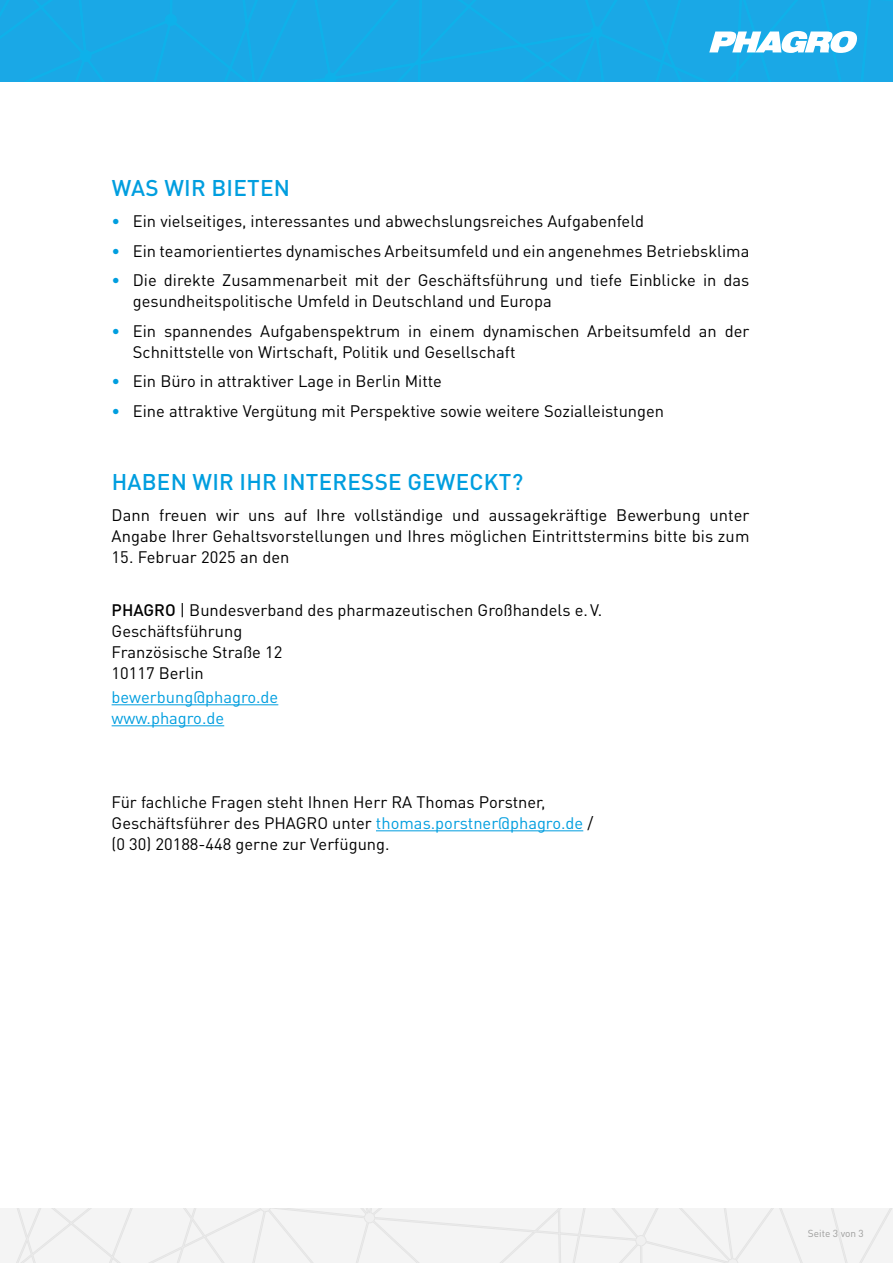
<style>
.page{position:relative;width:893px;height:1263px;background:#fff}
.page>*{position:absolute;margin:0;border:0;box-sizing:border-box;transform-origin:0 0}
.t1{font:500 22.5px "DIN Pro";letter-spacing:.01em;color:#009edf}
.t2{font:16.5px/21px "DIN Pro";color:#000}
.t3{font:16.5px/21px "DIN Pro";color:#009edf}
.t4{font:10.05px "DIN Pro";color:#9d9d9c}
.s1{color:#009edf}
.s2{font-weight:500}
</style>
<div class="page">
<svg style="left:0;top:1209px;width:893px;height:54px"></svg>
<svg style="left:0;top:0;width:893px;height:82px;background:#18a8e6"></svg>
<hr style="left:112px;top:704px;width:166px;height:1px;background:#009edf">
<hr style="left:112px;top:725px;width:112px;height:1px;background:#009edf">
<hr style="left:376px;top:830px;width:207px;height:1px;background:#009edf">
<svg style="left:709px;top:31px;width:149px;height:22px"></svg>
<h1 class="t1" style="left:112px;top:172px;width:180px">WAS WIR BIETEN</h1>
<p class="t2" style="left:112px;top:210px;width:534px"><span class="s1">•</span> Ein vielseitiges, interessantes und abwechslungsreiches Aufgabenfeld</p>
<p class="t2" style="left:112px;top:240px;width:639px"><span class="s1">•</span> Ein teamorientiertes dynamisches Arbeitsumfeld und ein angenehmes Betriebsklima</p>
<p class="t2" style="left:133px;top:269px;width:618px;text-indent:-21px"><span class="s1">•</span> Die direkte Zusammenarbeit mit der Geschäftsführung und tiefe Einblicke in das gesundheitspolitische Umfeld in Deutschland und Europa</p>
<p class="t2" style="left:133px;top:320px;width:618px;text-indent:-21px"><span class="s1">•</span> Ein spannendes Aufgabenspektrum in einem dynamischen Arbeitsumfeld an der<br>Schnittstelle von Wirtschaft, Politik und Gesellschaft</p>
<p class="t2" style="left:112px;top:370px;width:332px"><span class="s1">•</span> Ein Büro in attraktiver Lage in Berlin Mitte</p>
<p class="t2" style="left:112px;top:400px;width:554px"><span class="s1">•</span> Eine attraktive Vergütung mit Perspektive sowie weitere Sozialleistungen</p>
<h1 class="t1" style="left:112px;top:466px;width:413px">HABEN WIR IHR INTERESSE GEWECKT?</h1>
<p class="t2" style="left:112px;top:504px;width:639px">Dann freuen wir uns auf Ihre vollständige und aussagekräftige Bewerbung unter<br>Angabe Ihrer Gehaltsvorstellungen und Ihres möglichen Eintrittstermins bitte bis zum</p>
<p class="t2" style="left:112px;top:546px;width:179px">15. Februar 2025 an den</p>
<p class="t2" style="left:112px;top:598px;width:492px"><span class="s2">PHAGRO</span> | Bundesverband des pharmazeutischen Großhandels e.V.<br>Geschäftsführung<br>Französische Straße 12<br>10117 Berlin</p>
<p class="t3" style="left:112px;top:685px;width:168px">bewerbung@phagro.de www.phagro.de</p>
<p class="t2" style="left:112px;top:790px;width:483px">Für fachliche Fragen steht Ihnen Herr RA Thomas Porstner,<br>Geschäftsführer des PHAGRO unter <span class="s1">thomas.porstner@phagro.de</span> / (0 30) 20188-448 gerne zur Verfügung.</p>
<p class="t4" style="left:808px;top:1226px;width:57px">Seite 3 von 3</p>
</div>
